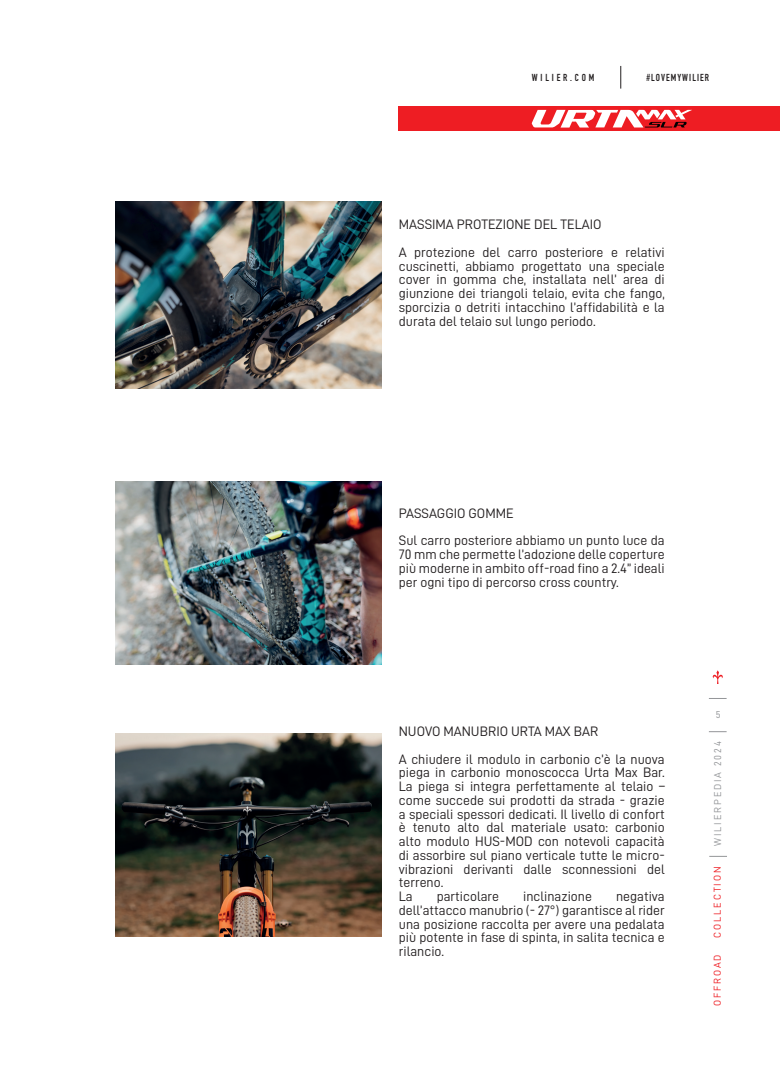
<style>
.page{position:relative;width:780px;height:1088px;background:#fff}
.page>*{position:absolute;margin:0;border:0;box-sizing:border-box;transform-origin:0 0}
.t1{font:13.75px/13.8px "D DIN";color:#231f20}
.t2{font:10px "D DIN";letter-spacing:.19em;color:#ee1d23}
.t3{font:10px "D DIN";letter-spacing:.19em;color:#939598}
.t4{font:10px "DIN Engschrift Std";letter-spacing:.105em;color:#231f20}
.t5{font:10px "DIN Engschrift Std";letter-spacing:.285em;color:#231f20}
</style>
<div class="page">
<img style="left:115px;top:201px;width:266px;height:187px">
<img style="left:115px;top:481px;width:266px;height:183px">
<img style="left:115px;top:733px;width:266px;height:203px">
<div style="left:399px;top:106px;width:381px;height:25px;background:#ee1d23"></div>
<svg style="left:709px;top:856px;width:18px;height:1px"></svg>
<svg style="left:709px;top:731px;width:17px;height:1px"></svg>
<svg style="left:708px;top:698px;width:18px;height:1px"></svg>
<svg style="left:712px;top:670px;width:11px;height:14px"></svg>
<svg style="left:620px;top:66px;width:1px;height:23px"></svg>
<svg style="left:531px;top:110px;width:161px;height:18px"></svg>
<p class="t5" style="left:531px;top:71px;width:64px">WILIER.COM</p>
<p class="t4" style="left:646px;top:71px;width:64px">#LOVEMYWILIER</p>
<p class="t1" style="left:399px;top:211px;width:267px;line-height:27.5px">MASSIMA PROTEZIONE DEL TELAIO<br>A protezione del carro posteriore e relativi</p>
<p class="t1" style="left:399px;top:259px;width:267px;text-align:justify">cuscinetti, abbiamo progettato una speciale cover in gomma che, installata nell’ area di giunzione dei triangoli telaio, evita che fango, sporcizia o detriti intacchino l’affidabilità e la durata del telaio sul lungo periodo.</p>
<p class="t1" style="left:399px;top:499px;width:267px;line-height:27.5px">PASSAGGIO GOMME<br>Sul carro posteriore abbiamo un punto luce da</p>
<p class="t1" style="left:399px;top:547px;width:267px;text-align:justify">70 mm che permette l’adozione delle coperture più moderne in ambito off-road fino a 2.4” ideali per ogni tipo di percorso cross country.</p>
<p class="t1" style="left:399px;top:717px;width:267px;line-height:27.5px">NUOVO MANUBRIO URTA MAX BAR<br>A chiudere il modulo in carbonio c’è la nuova</p>
<p class="t1" style="left:399px;top:765px;width:267px">piega in carbonio monoscocca Urta Max Bar.<br>La piega si integra perfettamente al telaio – come succede sui prodotti da strada - grazie a speciali spessori dedicati. Il livello di confort è tenuto alto dal materiale usato: carbonio alto modulo HUS-MOD con notevoli capacità di assorbire sul piano verticale tutte le micro&shy;vibrazioni derivanti dalle sconnessioni del terreno.<br>La</p>
<p class="t1" style="left:436px;top:889px;width:64px">particolare</p>
<p class="t1" style="left:523px;top:889px;width:70px">inclinazione</p>
<p class="t1" style="left:399px;top:889px;width:267px;text-align:justify;text-indent:217px">negativa dell’attacco manubrio (- 27°) garantisce al rider una posizione raccolta per avere una pedalata più potente in fase di spinta, in salita tecnica e rilancio.</p>
<p class="t3" style="left:715px;top:709px;width:6px">5</p>
<p class="t3" style="left:712px;top:846px;width:106px;rotate:-90deg">WILIERPEDIA 2024</p>
<p class="t2" style="left:711px;top:938px;width:72px;rotate:-90deg">COLLECTION</p>
<p class="t2" style="left:711px;top:1006px;width:53px;rotate:-90deg">OFFROAD</p>
</div>
